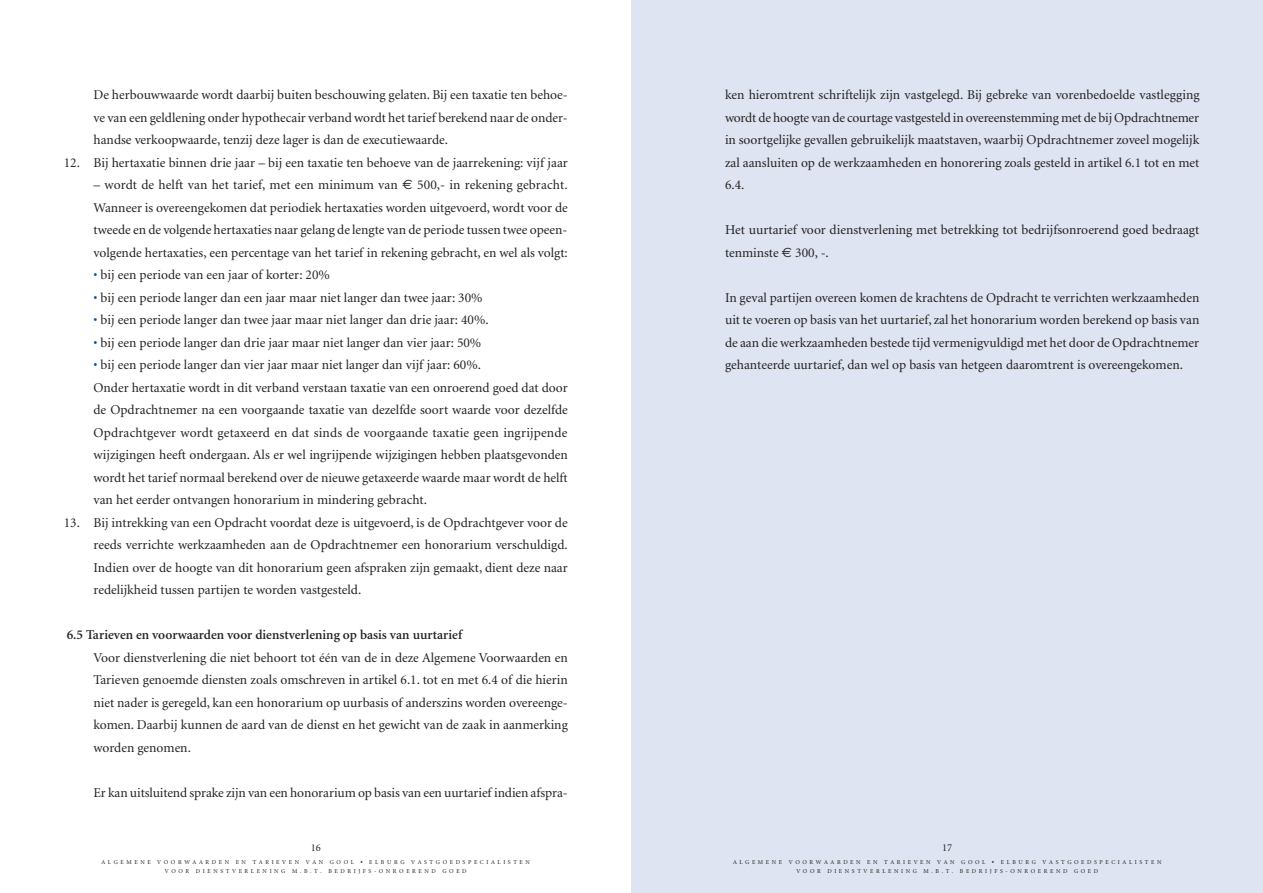
<style>
.page{position:relative;width:1263px;height:893px;background:#fff}
.page>*{position:absolute;margin:0;border:0;box-sizing:border-box;transform-origin:0 0}
.t1{font:13.5px/22.5px "Minion";color:#231f20;text-align:justify}
.t2{font:600 13.5px "Minion";color:#231f20}
.t3{font:10.5px "Minion";color:#231f20}
.t4{font:6px/9.1px "Minion";letter-spacing:.43em;color:#231f20;text-align:center}
.s1{font-family:"Euro Sans"}
.s2{color:#01529a}
</style>
<div class="page">
<div style="left:631px;top:0;width:632px;height:893px;background:#dee4f1"></div>
<p class="t1" style="left:94px;top:85px;width:476px">De herbouwwaarde wordt daarbij buiten beschouwing gelaten. Bij een taxatie ten behoe&shy;ve van een geldlening onder hypothecair verband wordt het tarief berekend naar de onder&shy;handse verkoopwaarde, tenzij deze lager is dan de executiewaarde.</p>
<p class="t1" style="left:64px;top:152px;width:506px">12. Bij hertaxatie binnen drie jaar – bij een taxatie ten behoeve van de jaarrekening: vijf jaar</p>
<p class="t1" style="left:94px;top:175px;width:476px">– wordt de helft van het tarief, met een minimum van <span class="s1">€</span> 500,- in rekening gebracht.<br>Wanneer is overeengekomen dat periodiek hertaxaties worden uitgevoerd, wordt voor de tweede en de volgende hertaxaties naar gelang de lengte van de periode tussen twee opeen&shy;volgende hertaxaties, een percentage van het tarief in rekening gebracht, en wel als volgt:</p>
<p class="t1" style="left:94px;top:265px;width:238px"><span class="s2">•</span> bij een periode van een jaar of korter: 20%</p>
<p class="t1" style="left:94px;top:287px;width:391px"><span class="s2">•</span> bij een periode langer dan een jaar maar niet langer dan twee jaar: 30%</p>
<p class="t1" style="left:94px;top:310px;width:397px"><span class="s2">•</span> bij een periode langer dan twee jaar maar niet langer dan drie jaar: 40%.</p>
<p class="t1" style="left:94px;top:332px;width:389px"><span class="s2">•</span> bij een periode langer dan drie jaar maar niet langer dan vier jaar: 50%</p>
<p class="t1" style="left:94px;top:355px;width:476px;text-align:left"><span class="s2">•</span> bij een periode langer dan vier jaar maar niet langer dan vijf jaar: 60%.<br>Onder hertaxatie wordt in dit verband verstaan taxatie van een onroerend goed dat door de Opdrachtnemer na een voorgaande taxatie van dezelfde soort waarde voor dezelfde Opdrachtgever wordt getaxeerd en dat sinds de voorgaande taxatie geen ingrijpende wijzigingen heeft ondergaan. Als er wel ingrijpende wijzigingen hebben plaatsgevonden wordt het tarief normaal berekend over de nieuwe getaxeerde waarde maar wordt de helft van het eerder ontvangen honorarium in mindering gebracht.</p>
<p class="t1" style="left:94px;top:512px;width:476px;text-indent:-30px">13. Bij intrekking van een Opdracht voordat deze is uitgevoerd, is de Opdrachtgever voor de reeds verrichte werkzaamheden aan de Opdrachtnemer een honorarium verschuldigd.<br>Indien over de hoogte van dit honorarium geen afspraken zijn gemaakt, dient deze naar redelijkheid tussen partijen te worden vastgesteld.</p>
<p class="t2" style="left:67px;top:629px;width:397px">6.5 Tarieven en voorwaarden voor dienstverlening op basis van uurtarief</p>
<p class="t1" style="left:94px;top:647px;width:476px">Voor dienstverlening die niet behoort tot één van de in deze Algemene Voorwaarden en Tarieven genoemde diensten zoals omschreven in artikel 6.1. tot en met 6.4 of die hierin niet nader is geregeld, kan een honorarium op uurbasis of anderszins worden overeenge&shy;komen. Daarbij kunnen de aard van de dienst en het gewicht van de zaak in aanmerking worden genomen.</p>
<p class="t1" style="left:94px;top:782px;width:476px">Er kan uitsluitend sprake zijn van een honorarium op basis van een uurtarief indien afspra-</p>
<p class="t1" style="left:725px;top:85px;width:476px">ken hieromtrent schriftelijk zijn vastgelegd. Bij gebreke van vorenbedoelde vastlegging wordt de hoogte van de courtage vastgesteld in overeenstemming met de bij Opdrachtnemer in soortgelijke gevallen gebruikelijk maatstaven, waarbij Opdrachtnemer zoveel mogelijk zal aansluiten op de werkzaamheden en honorering zoals gesteld in artikel 6.1 tot en met 6.4.</p>
<p class="t1" style="left:725px;top:220px;width:476px">Het uurtarief voor dienstverlening met betrekking tot bedrijfsonroerend goed bedraagt tenminste <span class="s1">€</span> 300, -.</p>
<p class="t1" style="left:725px;top:287px;width:476px">In geval partijen overeen komen de krachtens de Opdracht te verrichten werkzaamheden uit te voeren op basis van het uurtarief, zal het honorarium worden berekend op basis van de aan die werkzaamheden bestede tijd vermenigvuldigd met het door de Opdrachtnemer gehanteerde uurtarief, dan wel op basis van hetgeen daaromtrent is overeengekomen.</p>
<p class="t3" style="left:311px;top:843px;width:12px">16</p>
<p class="t4" style="left:102px;top:858px;width:430px">ALGEMENE VOORWAARDEN EN TARIEVEN VAN GOOL ◆ ELBURG VASTGOEDSPECIALISTEN<br>VOOR DIENSTVERLENING M.B.T. BEDRIJFS-ONROEREND GOED</p>
<p class="t4" style="left:733px;top:858px;width:430px">ALGEMENE VOORWAARDEN EN TARIEVEN VAN GOOL ◆ ELBURG VASTGOEDSPECIALISTEN<br>VOOR DIENSTVERLENING M.B.T. BEDRIJFS-ONROEREND GOED</p>
<p class="t3" style="left:942px;top:843px;width:12px">17</p>
</div>
